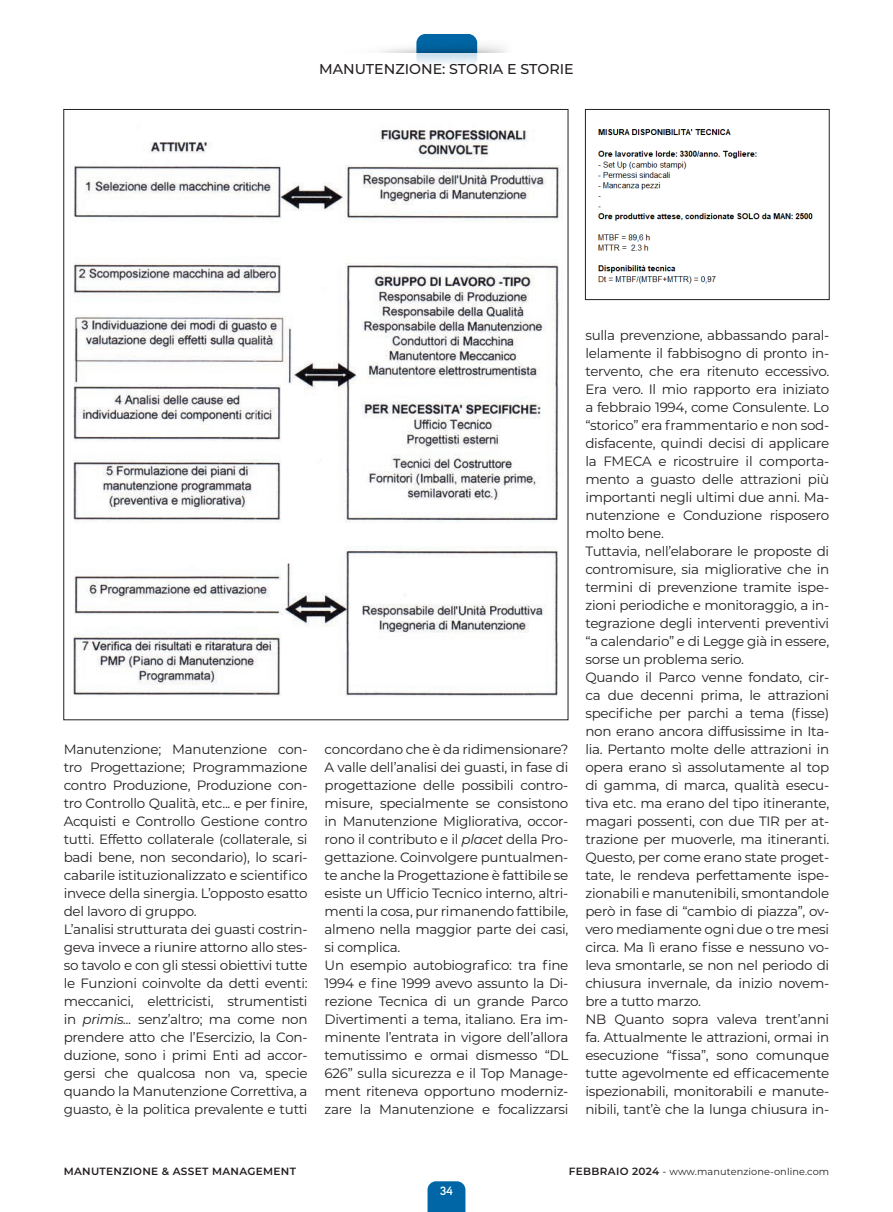
<style>
.page{position:relative;width:893px;height:1212px;background:#fff}
.page>*{position:absolute;margin:0;border:0;box-sizing:border-box;transform-origin:0 0}
.t1{font:500 14.25px "Montserrat";color:#231f20}
.testo{font:13.5px/18px "Montserrat";letter-spacing:-.02em;color:#231f20;text-align:justify}
.t2{font:700 12px "Aaux Pro";color:#fff}
.t3{font:600 10.5px "Montserrat";letter-spacing:.03em;color:#231f20}
.t4{font:9.75px "Montserrat";letter-spacing:.01em;color:#231f20}
.s1{font-style:italic}
.s2{font-weight:600;font-size:10.5px}
.s3{font-size:10.5px}
</style>
<div class="page">
<svg style="left:427px;top:1181px;width:38px;height:31px"></svg>
<div style="left:416px;top:34px;width:61px;height:34px;background:#0166a5;border-radius:9px"></div>
<img style="left:381px;top:44px;width:125px;height:9px">
<svg style="left:416px;top:53px;width:62px;height:15px"></svg>
<img style="left:73px;top:129px;width:486px;height:567px">
<img style="left:598px;top:129px;width:215px;height:155px">
<div style="left:585px;top:109px;width:244px;height:191px;border:1px solid #231f20"></div>
<p class="t1" style="left:319px;top:59px;width:256px">MANUTENZIONE: STORIA E STORIE</p>
<p class="testo" style="left:64px;top:740px;width:245px">Manutenzione; Manutenzione con&shy;tro Progettazione; Programmazione contro Produzione, Produzione con&shy;tro Controllo Qualità, etc... e per finire, Acquisti e Controllo Gestione contro tutti. Effetto collaterale (collaterale, si badi bene, non secondario), lo scari&shy;cabarile istituzionalizzato e scientifico invece della sinergia. L’opposto esatto del lavoro di gruppo.</p>
<p class="testo" style="left:64px;top:920px;width:245px">L’analisi strutturata dei guasti costrin&shy;geva invece a riunire attorno allo stes&shy;so tavolo e con gli stessi obiettivi tutte le Funzioni coinvolte da detti eventi: meccanici, elettricisti, strumentisti in <span class="s1">primis...</span> senz’altro; ma come non prendere atto che l’Esercizio, la Con&shy;duzione, sono i primi Enti ad accor&shy;gersi che qualcosa non va, specie quando la Manutenzione Correttiva, a guasto, è la politica prevalente e tutti</p>
<p class="testo" style="left:325px;top:740px;width:245px">concordano che è da ridimensionare?</p>
<p class="testo" style="left:325px;top:758px;width:245px">A valle dell’analisi dei guasti, in fase di progettazione delle possibili contro&shy;misure, specialmente se consistono in Manutenzione Migliorativa, occor&shy;rono il contributo e il <span class="s1">placet</span> della Pro&shy;gettazione. Coinvolgere puntualmen&shy;te anche la Progettazione è fattibile se esiste un Ufficio Tecnico interno, altri&shy;menti la cosa, pur rimanendo fattibile, almeno nella maggior parte dei casi, si complica.</p>
<p class="testo" style="left:325px;top:956px;width:245px">Un esempio autobiografico: tra fine 1994 e fine 1999 avevo assunto la Di&shy;rezione Tecnica di un grande Parco Divertimenti a tema, italiano. Era im&shy;minente l’entrata in vigore dell’allora temutissimo e ormai dismesso “DL 626” sulla sicurezza e il Top Manage&shy;ment riteneva opportuno moderniz&shy;zare la Manutenzione e focalizzarsi</p>
<p class="testo" style="left:585px;top:326px;width:245px">sulla prevenzione, abbassando paral&shy;lelamente il fabbisogno di pronto in&shy;tervento, che era ritenuto eccessivo.<br>Era vero. Il mio rapporto era iniziato a febbraio 1994, come Consulente. Lo “storico” era frammentario e non sod&shy;disfacente, quindi decisi di applicare la FMECA e ricostruire il comporta&shy;mento a guasto delle attrazioni più importanti negli ultimi due anni. Ma&shy;nutenzione e Conduzione risposero molto bene.</p>
<p class="testo" style="left:585px;top:542px;width:245px">Tuttavia, nell’elaborare le proposte di contromisure, sia migliorative che in termini di prevenzione tramite ispe&shy;zioni periodiche e monitoraggio, a in&shy;tegrazione degli interventi preventivi “a calendario” e di Legge già in essere, sorse un problema serio.</p>
<p class="testo" style="left:585px;top:668px;width:245px">Quando il Parco venne fondato, cir&shy;ca due decenni prima, le attrazioni specifiche per parchi a tema (fisse) non erano ancora diffusissime in Ita&shy;lia. Pertanto molte delle attrazioni in opera erano sì assolutamente al top di gamma, di marca, qualità esecu&shy;tiva etc. ma erano del tipo itinerante, magari possenti, con due TIR per at&shy;trazione per muoverle, ma itineranti.<br>Questo, per come erano state proget&shy;tate, le rendeva perfettamente ispe&shy;zionabili e manutenibili, smontandole però in fase di “cambio di piazza”, ov&shy;vero mediamente ogni due o tre mesi circa. Ma lì erano fisse e nessuno vo&shy;leva smontarle, se non nel periodo di chiusura invernale, da inizio novem&shy;bre a tutto marzo.</p>
<p class="testo" style="left:585px;top:1010px;width:245px">NB Quanto sopra valeva trent’anni fa. Attualmente le attrazioni, ormai in esecuzione “fissa”, sono comunque tutte agevolmente ed efficacemente ispezionabili, monitorabili e manute&shy;nibili, tant’è che la lunga chiusura in-</p>
<p class="t3" style="left:64px;top:1164px;width:234px">MANUTENZIONE &amp; ASSET MANAGEMENT</p>
<p class="t4" style="left:569px;top:1165px;width:262px"><span class="s2">FEBBRAIO 2024</span> <span class="s3">-</span> www.manutenzione-online.com</p>
<p class="t2" style="left:440px;top:1183px;width:15px">34</p>
</div>
